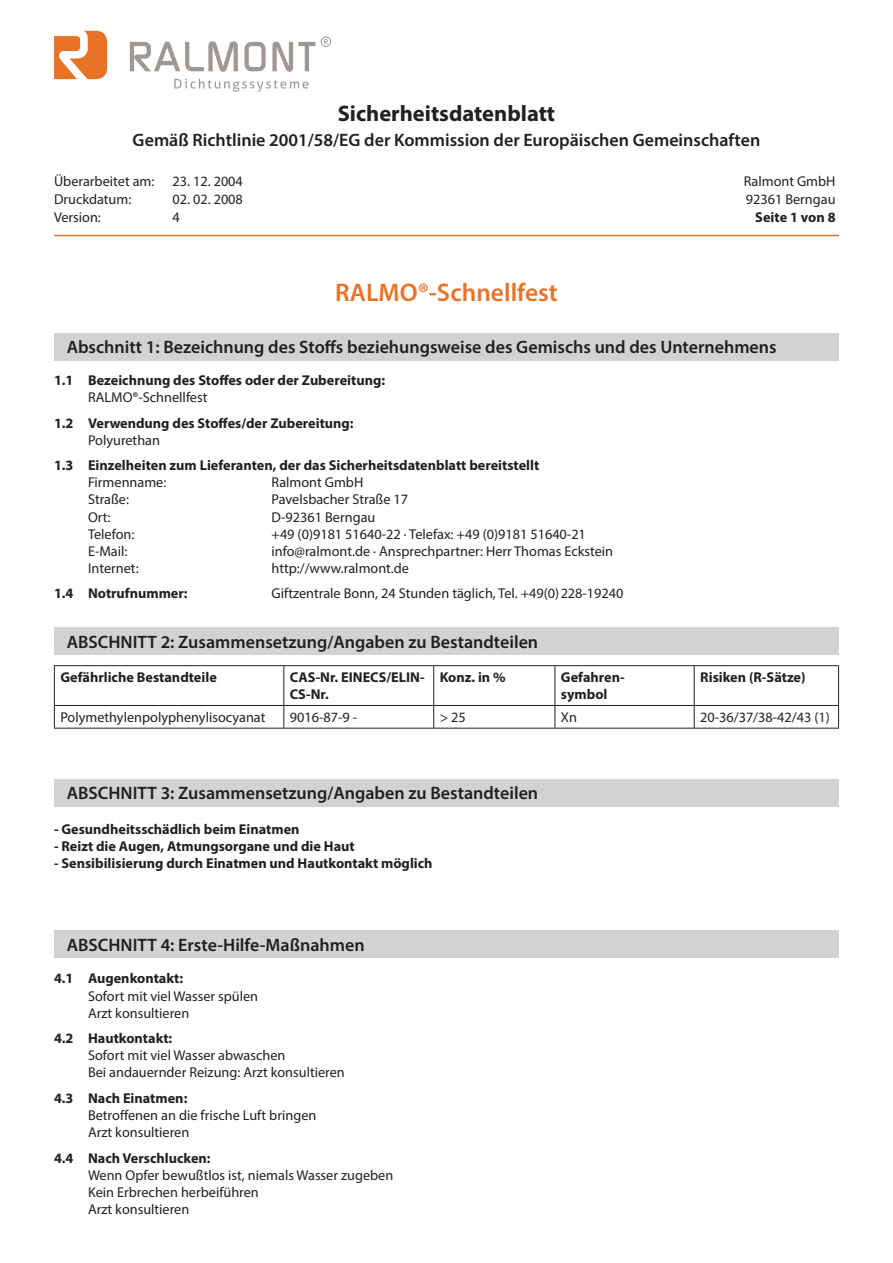
<style>
.page{position:relative;width:893px;height:1263px;background:#fff}
.page>*{position:absolute;margin:0;border:0;box-sizing:border-box;transform-origin:0 0}
.t1{font:600 25.5px "Myriad Pro";color:#e87327}
.t2{font:700 22.5px "Myriad Pro";color:#231f20}
.t3{font:600 18px "Myriad Pro";color:#231f20}
.t4{font:14.25px/17.1px "Myriad Pro";color:#231f20}
.t5{font:700 14.25px/17.1px "Myriad Pro";color:#231f20}
</style>
<div class="page">
<div style="left:54px;top:930px;width:785px;height:27px;background:#d1d2d4"></div>
<div style="left:54px;top:779px;width:785px;height:27px;background:#d1d2d4"></div>
<div style="left:54px;top:627px;width:785px;height:27px;background:#d1d2d4"></div>
<div style="left:54px;top:334px;width:785px;height:27px;background:#d1d2d4"></div>
<svg style="left:130px;top:41px;width:108px;height:31px"></svg>
<svg style="left:244px;top:42px;width:22px;height:29px"></svg>
<svg style="left:272px;top:42px;width:43px;height:30px"></svg>
<svg style="left:54px;top:31px;width:53px;height:48px"></svg>
<svg style="left:324px;top:39px;width:4px;height:5px"></svg>
<div style="left:321px;top:37px;width:10px;height:10px;border:1px solid #a19894;border-radius:50%"></div>
<svg style="left:174px;top:79px;width:134px;height:13px"></svg>
<hr style="left:54px;top:235px;width:785px;height:1px;background:#e87327">
<hr style="left:54px;top:665px;width:230px;height:1px;background:#231f20">
<hr style="left:54px;top:666px;width:1px;height:39px;background:#231f20">
<hr style="left:284px;top:665px;width:150px;height:1px;background:#231f20">
<hr style="left:283px;top:666px;width:1px;height:39px;background:#231f20">
<hr style="left:434px;top:665px;width:121px;height:1px;background:#231f20">
<hr style="left:433px;top:666px;width:1px;height:39px;background:#231f20">
<hr style="left:555px;top:665px;width:139px;height:1px;background:#231f20">
<hr style="left:555px;top:666px;width:1px;height:39px;background:#231f20">
<hr style="left:694px;top:665px;width:145px;height:1px;background:#231f20">
<hr style="left:694px;top:666px;width:1px;height:39px;background:#231f20">
<hr style="left:838px;top:666px;width:1px;height:39px;background:#231f20">
<hr style="left:54px;top:705px;width:230px;height:1px;background:#231f20">
<svg style="left:54px;top:706px;width:1px;height:22px"></svg>
<hr style="left:284px;top:705px;width:150px;height:1px;background:#231f20">
<svg style="left:283px;top:706px;width:1px;height:22px"></svg>
<hr style="left:434px;top:705px;width:121px;height:1px;background:#231f20">
<svg style="left:433px;top:706px;width:1px;height:22px"></svg>
<hr style="left:555px;top:705px;width:139px;height:1px;background:#231f20">
<svg style="left:555px;top:706px;width:1px;height:22px"></svg>
<hr style="left:694px;top:705px;width:145px;height:1px;background:#231f20">
<svg style="left:694px;top:706px;width:1px;height:22px"></svg>
<svg style="left:838px;top:706px;width:1px;height:22px"></svg>
<hr style="left:54px;top:728px;width:230px;height:1px;background:#231f20">
<hr style="left:284px;top:728px;width:150px;height:1px;background:#231f20">
<hr style="left:434px;top:728px;width:121px;height:1px;background:#231f20">
<hr style="left:555px;top:728px;width:139px;height:1px;background:#231f20">
<hr style="left:694px;top:728px;width:145px;height:1px;background:#231f20">
<h2 class="t2" style="left:338px;top:99px;width:219px">Sicherheitsdatenblatt</h2>
<p class="t3" style="left:133px;top:129px;width:629px">Gemäß Richtlinie 2001/58/EG der Kommission der Europäischen Gemeinschaften</p>
<p class="t4" style="left:54px;top:172px;width:102px">Überarbeitet am:</p>
<p class="t4" style="left:173px;top:172px;width:72px">23. 12. 2004</p>
<p class="t4" style="left:744px;top:172px;width:93px">Ralmont GmbH</p>
<p class="t4" style="left:54px;top:190px;width:79px">Druckdatum:</p>
<p class="t4" style="left:173px;top:190px;width:72px">02. 02. 2008</p>
<p class="t4" style="left:746px;top:190px;width:91px">92361 Berngau</p>
<p class="t4" style="left:54px;top:208px;width:48px">Version:</p>
<p class="t4" style="left:173px;top:208px;width:9px">4</p>
<p class="t5" style="left:755px;top:208px;width:82px">Seite 1 von 8</p>
<h1 class="t1" style="left:335px;top:276px;width:224px">RALMO®-Schnellfest</h1>
<p class="t3" style="left:67px;top:335px;width:711px">Abschnitt 1: Bezeichnung des Stoffs beziehungsweise des Gemischs und des Unternehmens</p>
<p class="t5" style="left:54px;top:371px;width:333px">1.1 Bezeichnung des Stoffes oder der Zubereitung:</p>
<p class="t4" style="left:88px;top:388px;width:121px">RALMO®-Schnellfest</p>
<p class="t5" style="left:54px;top:414px;width:301px">1.2 Verwendung des Stoffes/der Zubereitung:</p>
<p class="t4" style="left:88px;top:431px;width:74px">Polyurethan</p>
<p class="t5" style="left:54px;top:456px;width:487px">1.3 Einzelheiten zum Lieferanten, der das Sicherheitsdatenblatt bereitstellt</p>
<p class="t4" style="left:88px;top:474px;width:80px">Firmenname:</p>
<p class="t4" style="left:271px;top:474px;width:93px">Ralmont GmbH</p>
<p class="t4" style="left:88px;top:491px;width:43px">Straße:</p>
<p class="t4" style="left:271px;top:491px;width:138px">Pavelsbacher Straße 17</p>
<p class="t4" style="left:88px;top:508px;width:24px">Ort:</p>
<p class="t4" style="left:271px;top:508px;width:105px">D-92361 Berngau</p>
<p class="t4" style="left:88px;top:525px;width:48px">Telefon:</p>
<p class="t4" style="left:271px;top:525px;width:316px">+49 (0)9181 51640-22 · Telefax: +49 (0)9181 51640-21</p>
<p class="t4" style="left:88px;top:542px;width:41px">E-Mail:</p>
<p class="t4" style="left:271px;top:542px;width:343px">info@ralmont.de · Ansprechpartner: Herr Thomas Eckstein</p>
<p class="t4" style="left:88px;top:559px;width:52px">Internet:</p>
<p class="t4" style="left:271px;top:559px;width:139px">http://www.ralmont.de</p>
<p class="t5" style="left:54px;top:585px;width:135px">1.4 Notrufnummer:</p>
<p class="t4" style="left:271px;top:585px;width:353px">Giftzentrale Bonn, 24 Stunden täglich, Tel. +49(0)228-19240</p>
<p class="t3" style="left:67px;top:630px;width:473px">ABSCHNITT 2: Zusammensetzung/Angaben zu Bestandteilen</p>
<p class="t5" style="left:60px;top:668px;width:158px">Gefährliche Bestandteile</p>
<p class="t5" style="left:290px;top:668px;width:136px">CAS-Nr. EINECS/ELIN-<br>CS-Nr.</p>
<p class="t5" style="left:440px;top:668px;width:68px">Konz. in %</p>
<p class="t5" style="left:561px;top:668px;width:65px">Gefahren&shy;symbol</p>
<p class="t5" style="left:700px;top:668px;width:107px">Risiken (R-Sätze)</p>
<p class="t4" style="left:60px;top:709px;width:207px">Polymethylenpolyphenylisocyanat</p>
<p class="t4" style="left:290px;top:709px;width:69px">9016-87-9 -</p>
<p class="t4" style="left:440px;top:709px;width:28px">&gt; 25</p>
<p class="t4" style="left:561px;top:709px;width:18px">Xn</p>
<p class="t4" style="left:700px;top:709px;width:131px">20-36/37/38-42/43 (1)</p>
<p class="t3" style="left:67px;top:782px;width:473px">ABSCHNITT 3: Zusammensetzung/Angaben zu Bestandteilen</p>
<p class="t5" style="left:54px;top:820px;width:247px">- Gesundheitsschädlich beim Einatmen</p>
<p class="t5" style="left:54px;top:837px;width:302px">- Reizt die Augen, Atmungsorgane und die Haut</p>
<p class="t5" style="left:54px;top:854px;width:380px">- Sensibilisierung durch Einatmen und Hautkontakt möglich</p>
<p class="t3" style="left:67px;top:934px;width:299px">ABSCHNITT 4: Erste-Hilfe-Maßnahmen</p>
<p class="t5" style="left:54px;top:969px;width:131px">4.1 Augenkontakt:</p>
<p class="t4" style="left:88px;top:987px;width:172px">Sofort mit viel Wasser spülen<br>Arzt konsultieren</p>
<p class="t5" style="left:54px;top:1029px;width:120px">4.2 Hautkontakt:</p>
<p class="t4" style="left:88px;top:1047px;width:258px">Sofort mit viel Wasser abwaschen<br>Bei andauernder Reizung: Arzt konsultieren</p>
<p class="t5" style="left:54px;top:1089px;width:135px">4.3 Nach Einatmen:</p>
<p class="t4" style="left:88px;top:1106px;width:230px">Betroffenen an die frische Luft bringen<br>Arzt konsultieren</p>
<p class="t5" style="left:54px;top:1149px;width:158px">4.4 Nach Verschlucken:</p>
<p class="t4" style="left:88px;top:1166px;width:307px">Wenn Opfer bewußtlos ist, niemals Wasser zugeben<br>Kein Erbrechen herbeiführen<br>Arzt konsultieren</p>
</div>
